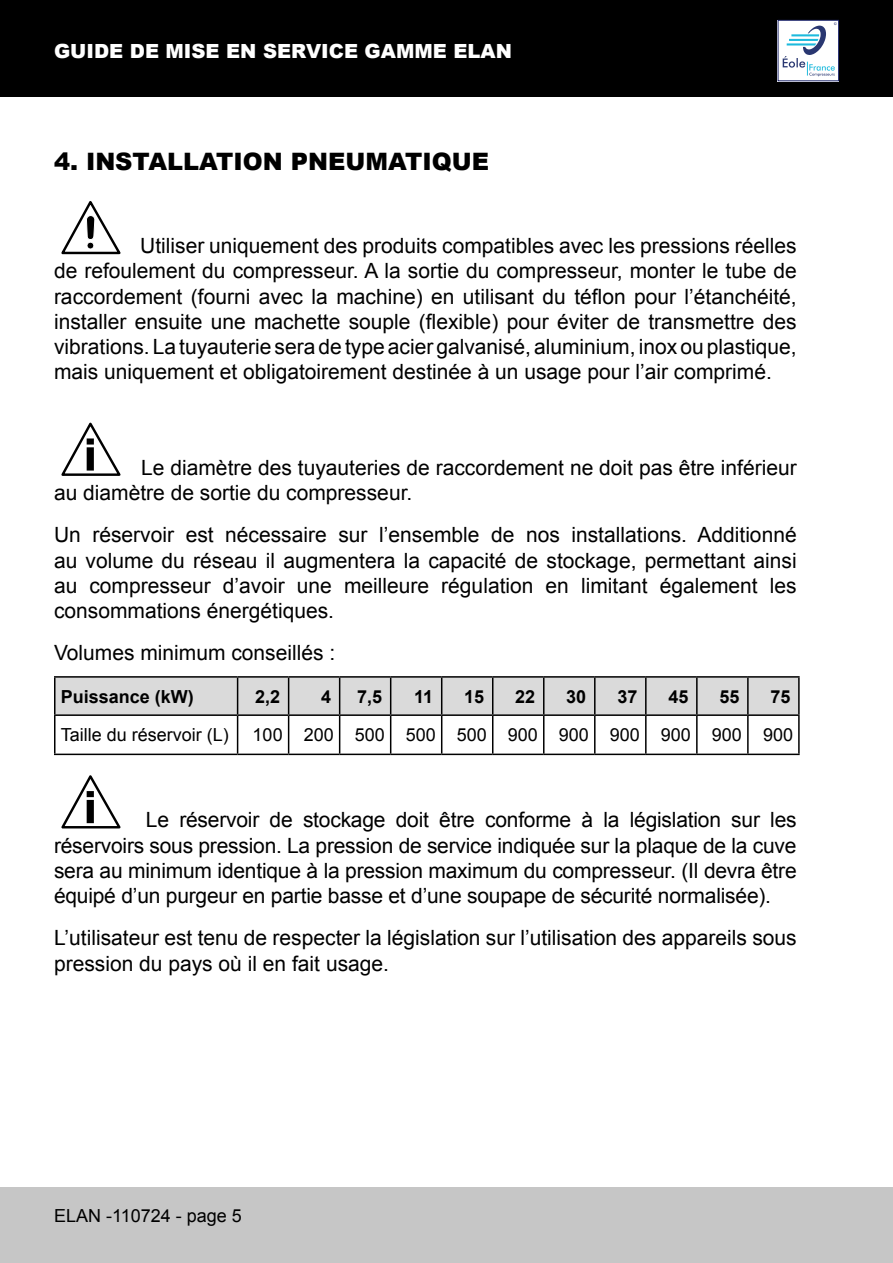
<style>
.page{position:relative;width:893px;height:1263px;background:#fff}
.page>*{position:absolute;margin:0;border:0;box-sizing:border-box;transform-origin:0 0}
.t1{font:900 24px "Arial";color:#000}
.t2{font:21px/25.2px "Arial";color:#000;text-align:justify}
.t3{font:900 19.5px "Arial";color:#fff}
.t4{font:18px "Arial";color:#000}
.t5{font:700 18px "Arial";color:#000}
</style>
<div class="page">
<div style="left:0;top:1187px;width:893px;height:76px;background:#c6c6c6"></div>
<div style="left:0;top:0;width:893px;height:96px;background:#000"></div>
<div style="left:778px;top:20px;width:60px;height:61px;background:#fff"></div>
<div style="left:778px;top:20px;width:61px;height:61px;border:1px solid #20286d"></div>
<svg style="left:783px;top:22px;width:54px;height:54px"></svg>
<svg style="left:61px;top:201px;width:60px;height:54px"></svg>
<div style="left:87px;top:242px;width:7px;height:7px;background:#000;border-radius:50%"></div>
<div style="left:87px;top:242px;width:7px;height:7px;border:1px solid #fff;border-radius:50%"></div>
<svg style="left:61px;top:422px;width:60px;height:54px"></svg>
<svg style="left:61px;top:775px;width:60px;height:54px"></svg>
<svg style="left:56px;top:678px;width:742px;height:76px"></svg>
<hr style="left:54px;top:676px;width:184px;height:2px;background:#000">
<hr style="left:54px;top:678px;width:2px;height:36px;background:#000">
<hr style="left:238px;top:676px;width:51px;height:2px;background:#000">
<hr style="left:237px;top:678px;width:1px;height:36px;background:#000">
<hr style="left:289px;top:676px;width:51px;height:2px;background:#000">
<hr style="left:288px;top:678px;width:1px;height:36px;background:#000">
<hr style="left:340px;top:676px;width:51px;height:2px;background:#000">
<hr style="left:339px;top:678px;width:1px;height:36px;background:#000">
<hr style="left:391px;top:676px;width:51px;height:2px;background:#000">
<hr style="left:390px;top:678px;width:1px;height:36px;background:#000">
<hr style="left:442px;top:676px;width:51px;height:2px;background:#000">
<hr style="left:441px;top:678px;width:1px;height:36px;background:#000">
<hr style="left:493px;top:676px;width:51px;height:2px;background:#000">
<hr style="left:492px;top:678px;width:1px;height:36px;background:#000">
<hr style="left:544px;top:676px;width:51px;height:2px;background:#000">
<hr style="left:543px;top:678px;width:1px;height:36px;background:#000">
<hr style="left:595px;top:676px;width:51px;height:2px;background:#000">
<hr style="left:594px;top:678px;width:2px;height:36px;background:#000">
<hr style="left:646px;top:676px;width:51px;height:2px;background:#000">
<hr style="left:645px;top:678px;width:2px;height:36px;background:#000">
<hr style="left:697px;top:676px;width:51px;height:2px;background:#000">
<hr style="left:696px;top:678px;width:2px;height:36px;background:#000">
<hr style="left:748px;top:676px;width:52px;height:2px;background:#000">
<hr style="left:747px;top:678px;width:2px;height:36px;background:#000">
<hr style="left:798px;top:678px;width:2px;height:36px;background:#000">
<hr style="left:54px;top:714px;width:184px;height:2px;background:#000">
<hr style="left:54px;top:716px;width:2px;height:38px;background:#000">
<hr style="left:238px;top:714px;width:51px;height:2px;background:#000">
<hr style="left:237px;top:716px;width:1px;height:38px;background:#000">
<hr style="left:289px;top:714px;width:51px;height:2px;background:#000">
<hr style="left:288px;top:716px;width:1px;height:38px;background:#000">
<hr style="left:340px;top:714px;width:51px;height:2px;background:#000">
<hr style="left:339px;top:716px;width:1px;height:38px;background:#000">
<hr style="left:391px;top:714px;width:51px;height:2px;background:#000">
<hr style="left:390px;top:716px;width:1px;height:38px;background:#000">
<hr style="left:442px;top:714px;width:51px;height:2px;background:#000">
<hr style="left:441px;top:716px;width:1px;height:38px;background:#000">
<hr style="left:493px;top:714px;width:51px;height:2px;background:#000">
<hr style="left:492px;top:716px;width:1px;height:38px;background:#000">
<hr style="left:544px;top:714px;width:51px;height:2px;background:#000">
<hr style="left:543px;top:716px;width:1px;height:38px;background:#000">
<hr style="left:595px;top:714px;width:51px;height:2px;background:#000">
<hr style="left:594px;top:716px;width:2px;height:38px;background:#000">
<hr style="left:646px;top:714px;width:51px;height:2px;background:#000">
<hr style="left:645px;top:716px;width:2px;height:38px;background:#000">
<hr style="left:697px;top:714px;width:51px;height:2px;background:#000">
<hr style="left:696px;top:716px;width:2px;height:38px;background:#000">
<hr style="left:748px;top:714px;width:52px;height:2px;background:#000">
<hr style="left:747px;top:716px;width:2px;height:38px;background:#000">
<hr style="left:798px;top:716px;width:2px;height:38px;background:#000">
<hr style="left:54px;top:754px;width:184px;height:1px;background:#000">
<hr style="left:238px;top:754px;width:51px;height:1px;background:#000">
<hr style="left:289px;top:754px;width:51px;height:1px;background:#000">
<hr style="left:340px;top:754px;width:51px;height:1px;background:#000">
<hr style="left:391px;top:754px;width:51px;height:1px;background:#000">
<hr style="left:442px;top:754px;width:51px;height:1px;background:#000">
<hr style="left:493px;top:754px;width:51px;height:1px;background:#000">
<hr style="left:544px;top:754px;width:51px;height:1px;background:#000">
<hr style="left:595px;top:754px;width:51px;height:1px;background:#000">
<hr style="left:646px;top:754px;width:51px;height:1px;background:#000">
<hr style="left:697px;top:754px;width:51px;height:1px;background:#000">
<hr style="left:748px;top:754px;width:52px;height:1px;background:#000">
<p class="t3" style="left:54px;top:37px;width:459px">GUIDE DE MISE EN SERVICE GAMME ELAN</p>
<p class="t1" style="left:54px;top:144px;width:437px">4. INSTALLATION PNEUMATIQUE</p>
<p class="t2" style="left:54px;top:233px;width:744px;text-indent:86px">Utiliser uniquement des produits compatibles avec les pressions réelles de refoulement du compresseur. A la sortie du compresseur, monter le tube de raccordement (fourni avec la machine) en utilisant du téflon pour l’étanchéité, installer ensuite une machette souple (flexible) pour éviter de transmettre des vibrations. La tuyauterie sera de type acier galvanisé, aluminium, inox ou plastique, mais uniquement et obligatoirement destinée à un usage pour l’air comprimé.</p>
<p class="t2" style="left:54px;top:455px;width:744px;text-indent:87px">Le diamètre des tuyauteries de raccordement ne doit pas être inférieur au diamètre de sortie du compresseur.</p>
<p class="t2" style="left:54px;top:522px;width:744px">Un réservoir est nécessaire sur l’ensemble de nos installations. Additionné au volume du réseau il augmentera la capacité de stockage, permettant ainsi au compresseur d’avoir une meilleure régulation en limitant également les consommations énergétiques.</p>
<p class="t2" style="left:54px;top:640px;width:283px">Volumes minimum conseillés :</p>
<p class="t5" style="left:61px;top:684px;width:135px">Puissance (kW)</p>
<p class="t5" style="left:255px;top:684px;width:27px">2,2</p>
<p class="t5" style="left:321px;top:684px;width:12px">4</p>
<p class="t5" style="left:357px;top:684px;width:27px">7,5</p>
<p class="t5" style="left:414px;top:684px;width:21px">11</p>
<p class="t5" style="left:464px;top:684px;width:22px">15</p>
<p class="t5" style="left:515px;top:684px;width:22px">22</p>
<p class="t5" style="left:566px;top:684px;width:22px">30</p>
<p class="t5" style="left:617px;top:684px;width:22px">37</p>
<p class="t5" style="left:668px;top:684px;width:22px">45</p>
<p class="t5" style="left:719px;top:684px;width:22px">55</p>
<p class="t5" style="left:770px;top:684px;width:22px">75</p>
<p class="t4" style="left:61px;top:723px;width:170px">Taille du réservoir (L)</p>
<p class="t4" style="left:253px;top:723px;width:542px">100 200 500 500 500 900 900 900 900 900 900</p>
<p class="t2" style="left:54px;top:808px;width:744px;text-indent:92px">Le réservoir de stockage doit être conforme à la législation sur les réservoirs sous pression. La pression de service indiquée sur la plaque de la cuve sera au minimum identique à la pression maximum du compresseur. (Il devra être équipé d’un purgeur en partie basse et d’une soupape de sécurité normalisée).</p>
<p class="t2" style="left:54px;top:925px;width:744px">L’utilisateur est tenu de respecter la législation sur l’utilisation des appareils sous pression du pays où il en fait usage.</p>
<p class="t4" style="left:54px;top:1204px;width:189px">ELAN -110724 - page 5</p>
</div>
